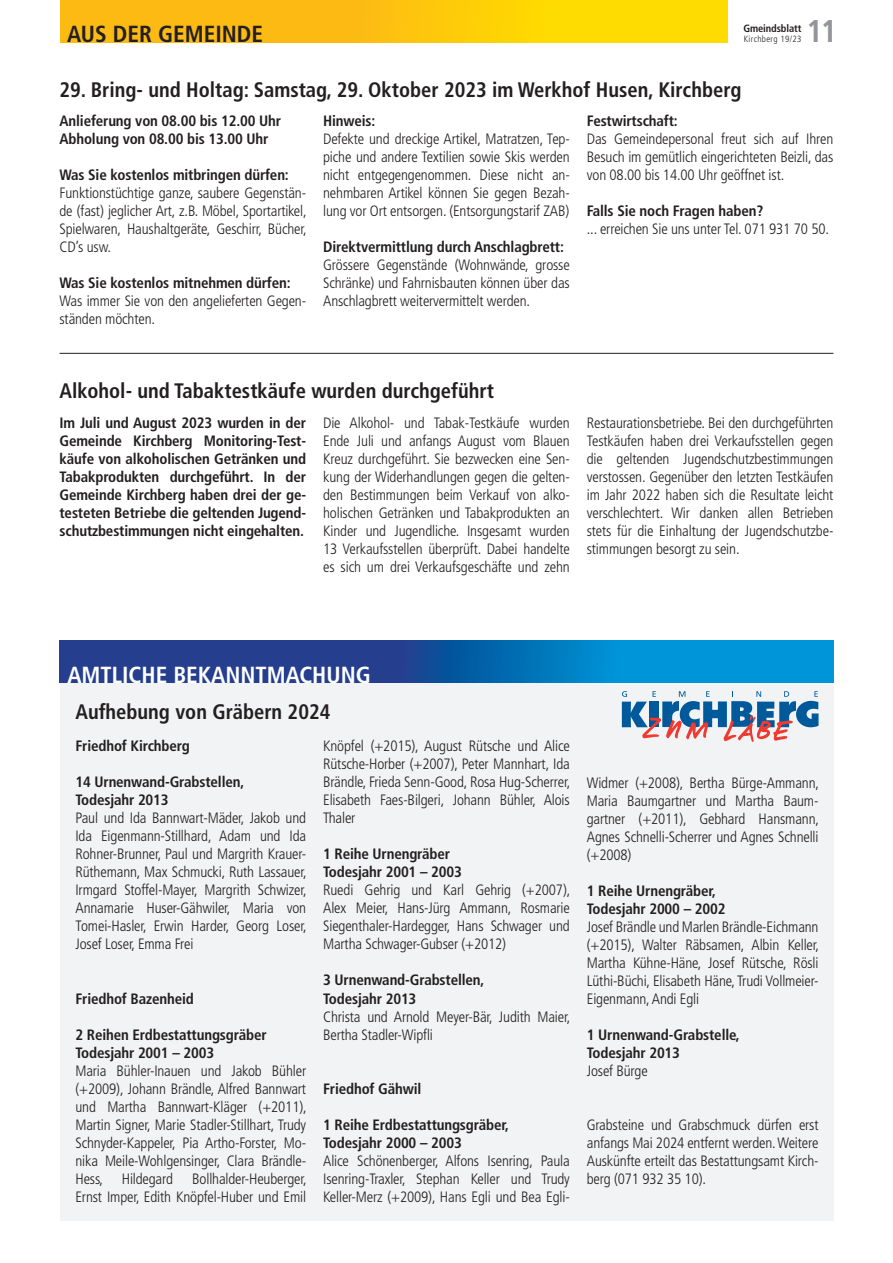
<style>
.page{position:relative;width:893px;height:1263px;background:#fff}
.page>*{position:absolute;margin:0;border:0;box-sizing:border-box;transform-origin:0 0}
.t1{font:700 condensed 31.5px "Frutiger LT Std";color:#939598}
.t2{font:700 condensed 23.25px "Frutiger LT Std";color:#fff}
.t3{font:700 condensed 23.25px "Frutiger LT Std";color:#231f20}
.t4{font:700 condensed 21px "Frutiger LT Std";color:#231f20}
.t5{font:300 condensed 15px/18px "Frutiger LT Std";letter-spacing:-.01em;color:#231f20;text-align:justify}
.t6{font:700 condensed 15px/18px "Frutiger LT Std";letter-spacing:-.01em;color:#231f20}
.t7{font:700 condensed 10.5px "Frutiger LT Std";letter-spacing:-.01em;color:#231f20}
.t8{font:300 condensed 9px "Frutiger LT Std";letter-spacing:.04em;color:#231f20}
</style>
<div class="page">
<div style="left:61px;top:0;width:666px;height:42px;background:linear-gradient(to right,#fbb018,#ffe000)"></div>
<hr style="left:60px;top:353px;width:773px;height:1px;background:#231f20">
<div style="left:60px;top:642px;width:773px;height:578px;background:#f2f3f4"></div>
<svg style="left:60px;top:640px;width:773px;height:43px;background:#1163ac"></svg>
<svg style="left:622px;top:691px;width:197px;height:51px"></svg>
<h1 class="t1" style="left:806px;top:13px;width:32px">11</h1>
<p class="t7" style="left:743px;top:22px;width:60px">Gmeindsblatt</p>
<h2 class="t3" style="left:67px;top:21px;width:197px">AUS DER GEMEINDE</h2>
<p class="t8" style="left:744px;top:34px;width:59px">Kirchberg 19/23</p>
<h3 class="t4" style="left:60px;top:77px;width:683px">29. Bring- und Holtag: Samstag, 29. Oktober 2023 im Werkhof Husen, Kirchberg</h3>
<p class="t6" style="left:60px;top:112px;width:223px">Anlieferung von 08.00 bis 12.00 Uhr<br>Abholung von 08.00 bis 13.00 Uhr</p>
<p class="t6" style="left:60px;top:166px;width:231px">Was Sie kostenlos mitbringen dürfen:</p>
<p class="t5" style="left:60px;top:184px;width:249px">Funktionstüchtige ganze, saubere Gegenstän&shy;de (fast) jeglicher Art, z.B. Möbel, Sportartikel, Spielwaren, Haushaltgeräte, Geschirr, Bücher, CD’s usw.</p>
<p class="t6" style="left:60px;top:274px;width:233px">Was Sie kostenlos mitnehmen dürfen:</p>
<p class="t5" style="left:60px;top:292px;width:248px">Was immer Sie von den angelieferten Gegen&shy;ständen möchten.</p>
<p class="t6" style="left:323px;top:112px;width:54px">Hinweis:</p>
<p class="t5" style="left:323px;top:130px;width:248px">Defekte und dreckige Artikel, Matratzen, Tep&shy;piche und andere Textilien sowie Skis werden nicht entgegengenommen. Diese nicht an&shy;nehmbaren Artikel können Sie gegen Bezah&shy;lung vor Ort entsorgen. (Entsorgungstarif ZAB)</p>
<p class="t6" style="left:323px;top:238px;width:242px">Direktvermittlung durch Anschlagbrett:</p>
<p class="t5" style="left:323px;top:256px;width:248px">Grössere Gegenstände (Wohnwände, grosse Schränke) und Fahrnisbauten können über das Anschlagbrett weitervermittelt werden.</p>
<p class="t6" style="left:587px;top:112px;width:92px">Festwirtschaft:</p>
<p class="t5" style="left:587px;top:130px;width:248px">Das Gemeindepersonal freut sich auf Ihren Besuch im gemütlich eingerichteten Beizli, das von 08.00 bis 14.00 Uhr geöffnet ist.</p>
<p class="t6" style="left:587px;top:202px;width:178px">Falls Sie noch Fragen haben?</p>
<p class="t5" style="left:587px;top:220px;width:244px">... erreichen Sie uns unter Tel. 071 931 70 50.</p>
<h3 class="t4" style="left:60px;top:379px;width:436px">Alkohol- und Tabaktestkäufe wurden durchgeführt</h3>
<p class="t6" style="left:60px;top:414px;width:248px;text-align:justify">Im Juli und August 2023 wurden in der Gemeinde Kirchberg Monitoring-Test&shy;käufe von alkoholischen Getränken und Tabakprodukten durchgeführt. In der Gemeinde Kirchberg haben drei der ge&shy;testeten Betriebe die geltenden Jugend&shy;schutzbestimmungen nicht eingehalten.</p>
<p class="t5" style="left:323px;top:414px;width:248px">Die Alkohol- und Tabak-Testkäufe wurden Ende Juli und anfangs August vom Blauen Kreuz durchgeführt. Sie bezwecken eine Sen&shy;kung der Widerhandlungen gegen die gelten&shy;den Bestimmungen beim Verkauf von alko&shy;holischen Getränken und Tabakprodukten an Kinder und Jugendliche. Insgesamt wurden 13 Verkaufsstellen überprüft. Dabei handelte es sich um drei Verkaufsgeschäfte und zehn</p>
<p class="t5" style="left:587px;top:414px;width:248px">Restaurationsbetriebe. Bei den durchgeführten Testkäufen haben drei Verkaufsstellen gegen die geltenden Jugendschutzbestimmungen verstossen. Gegenüber den letzten Testkäufen im Jahr 2022 haben sich die Resultate leicht verschlechtert. Wir danken allen Betrieben stets für die Einhaltung der Jugendschutzbe&shy;stimmungen besorgt zu sein.</p>
<h2 class="t2" style="left:67px;top:661px;width:305px">AMTLICHE BEKANNTMACHUNG</h2>
<h3 class="t4" style="left:75px;top:699px;width:256px">Aufhebung von Gräbern 2024</h3>
<p class="t6" style="left:75px;top:737px;width:116px">Friedhof Kirchberg</p>
<p class="t6" style="left:75px;top:773px;width:170px">14 Urnenwand-Grabstellen,<br>Todesjahr 2013</p>
<p class="t5" style="left:75px;top:809px;width:233px">Paul und Ida Bannwart-Mäder, Jakob und Ida Eigenmann-Stillhard, Adam und Ida Rohner-Brunner, Paul und Margrith Krauer-Rüthemann, Max Schmucki, Ruth Lassauer, Irmgard Stoffel-Mayer, Margrith Schwizer, Annamarie Huser-Gähwiler, Maria von Tomei-Hasler, Erwin Harder, Georg Loser, Josef Loser, Emma Frei</p>
<p class="t5" style="left:323px;top:737px;width:249px">Knöpfel (+2015), August Rütsche und Alice Rütsche-Horber (+2007), Peter Mannhart, Ida Brändle, Frieda Senn-Good, Rosa Hug-Scherrer, Elisabeth Faes-Bilgeri, Johann Bühler, Alois Thaler</p>
<p class="t6" style="left:323px;top:845px;width:140px">1 Reihe Urnengräber<br>Todesjahr 2001 – 2003</p>
<p class="t5" style="left:323px;top:881px;width:249px">Ruedi Gehrig und Karl Gehrig (+2007), Alex Meier, Hans-Jürg Ammann, Rosmarie Siegenthaler-Hardegger, Hans Schwager und Martha Schwager-Gubser (+2012)</p>
<p class="t6" style="left:323px;top:971px;width:163px">3 Urnenwand-Grabstellen,<br>Todesjahr 2013</p>
<p class="t5" style="left:323px;top:1007px;width:249px">Christa und Arnold Meyer-Bär, Judith Maier,<br>Bertha Stadler-Wipfli</p>
<p class="t6" style="left:323px;top:1079px;width:100px">Friedhof Gähwil</p>
<p class="t6" style="left:323px;top:1115px;width:187px">1 Reihe Erdbestattungsgräber,<br>Todesjahr 2000 – 2003</p>
<p class="t5" style="left:323px;top:1151px;width:248px">Alice Schönenberger, Alfons Isenring, Paula Isenring-Traxler, Stephan Keller und Trudy Keller-Merz (+2009), Hans Egli und Bea Egli-</p>
<p class="t6" style="left:75px;top:989px;width:120px">Friedhof Bazenheid</p>
<p class="t6" style="left:75px;top:1025px;width:193px">2 Reihen Erdbestattungsgräber<br>Todesjahr 2001 – 2003</p>
<p class="t5" style="left:75px;top:1061px;width:233px">Maria Bühler-Inauen und Jakob Bühler (+2009), Johann Brändle, Alfred Bannwart und Martha Bannwart-Kläger (+2011), Martin Signer, Marie Stadler-Stillhart, Trudy Schnyder-Kappeler, Pia Artho-Forster, Mo&shy;nika Meile-Wohlgensinger, Clara Brändle-Hess, Hildegard</p>
<p class="t5" style="left:75px;top:1169px;width:233px;text-align:right">Bollhalder-Heuberger,<br>Ernst Imper, Edith Knöpfel-Huber und Emil</p>
<p class="t5" style="left:587px;top:773px;width:234px">Widmer (+2008), Bertha Bürge-Ammann, Maria Baumgartner und Martha Baum&shy;gartner (+2011), Gebhard Hansmann, Agnes Schnelli-Scherrer und Agnes Schnelli (+2008)</p>
<p class="t6" style="left:587px;top:881px;width:140px">1 Reihe Urnengräber,<br>Todesjahr 2000 – 2002</p>
<p class="t5" style="left:587px;top:917px;width:234px">Josef Brändle und Marlen Brändle-Eichmann (+2015), Walter Räbsamen, Albin Keller, Martha Kühne-Häne, Josef Rütsche, Rösli Lüthi-Büchi, Elisabeth Häne, Trudi Vollmeier-Eigenmann, Andi Egli</p>
<p class="t6" style="left:587px;top:1025px;width:155px">1 Urnenwand-Grabstelle,<br>Todesjahr 2013</p>
<p class="t5" style="left:587px;top:1061px;width:63px">Josef Bürge</p>
<p class="t5" style="left:587px;top:1115px;width:233px">Grabsteine und Grabschmuck dürfen erst anfangs Mai 2024 entfernt werden. Weitere Auskünfte erteilt das Bestattungsamt Kirch&shy;berg (071 932 35 10).</p>
</div>
